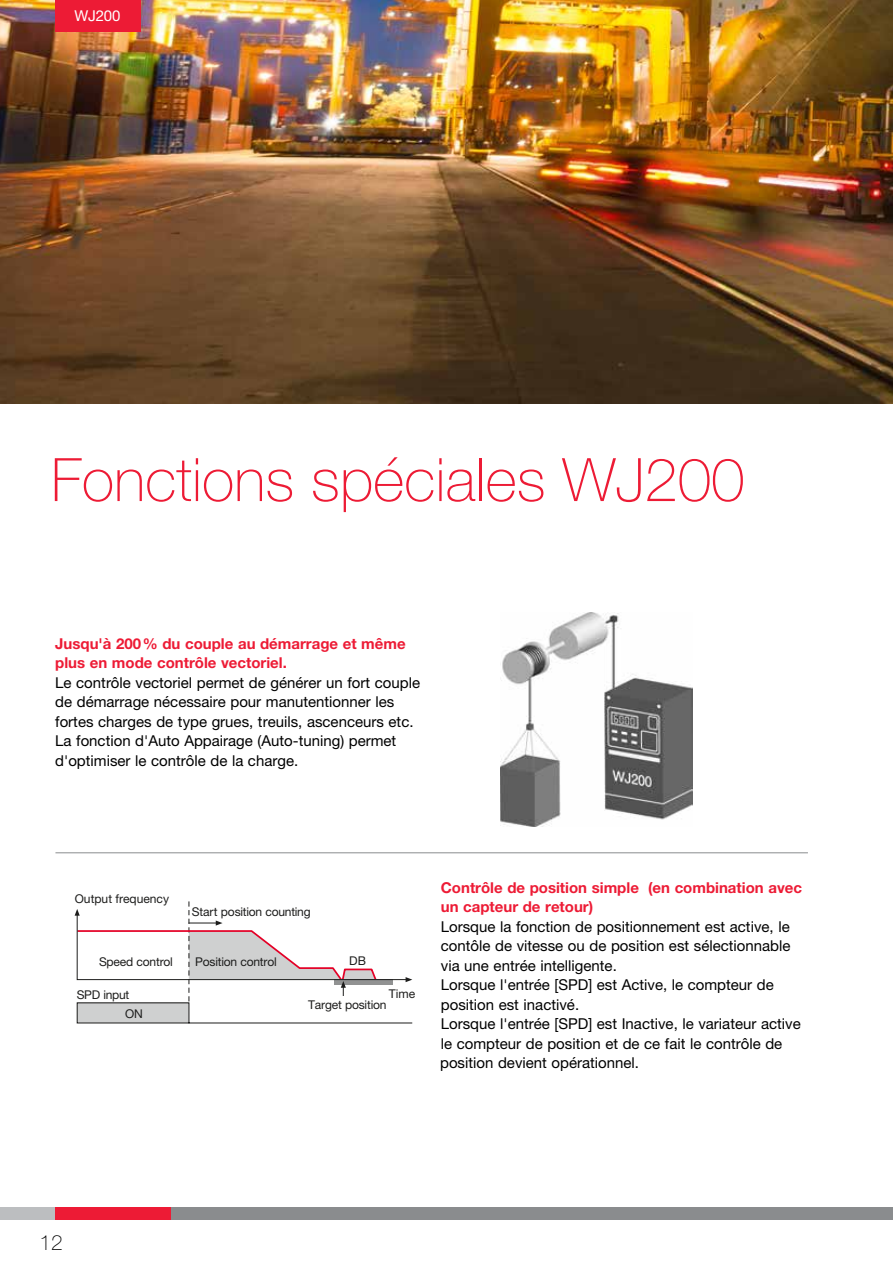
<style>
.page{position:relative;width:893px;height:1263px;background:#fff}
.page>*{position:absolute;margin:0;border:0;box-sizing:border-box;transform-origin:0 0}
.t1{font:100 60px "Helvetica Neue LT Pro";color:#ed1b35}
.t2{font:100 21px "Helvetica Neue LT Pro";color:#000}
.t3{font:15px/19.5px "Helvetica Neue LT Pro";color:#000}
.t4{font:700 15px/19.5px "Helvetica Neue LT Pro";color:#ed1b35}
.t5{font:15px "Helvetica Neue LT Pro";letter-spacing:-.01em;color:#fff}
.t6{font:12px "Helvetica Neue LT Pro";letter-spacing:-.015em;color:#1d1d1c}
</style>
<div class="page">
<div style="left:0;top:1207px;width:56px;height:13px;background:#bcbec0"></div>
<div style="left:159px;top:1207px;width:734px;height:13px;background:#8a8c8e"></div>
<div style="left:55px;top:1207px;width:116px;height:13px;background:#ed1b35"></div>
<img style="left:0;top:0;width:893px;height:404px">
<img style="left:501px;top:612px;width:191px;height:215px">
<hr style="left:55px;top:852px;width:753px;height:1px;background:#8a8c8e">
<svg style="left:75px;top:901px;width:338px;height:123px"></svg>
<div style="left:55px;top:0;width:85px;height:32px;background:#ed1b35"></div>
<p class="t5" style="left:74px;top:7px;width:48px">WJ200</p>
<h1 class="t1" style="left:51px;top:445px;width:695px">Fonctions spéciales WJ200</h1>
<p class="t4" style="left:55px;top:633px;width:352px">Jusqu'à 200% du couple au démarrage et même plus en mode contrôle vectoriel.</p>
<p class="t3" style="left:55px;top:672px;width:366px">Le contrôle vectoriel permet de générer un fort couple de démarrage nécessaire pour manutentionner les fortes charges de type grues, treuils, ascenceurs etc.<br>La fonction d'Auto Appairage (Auto-tuning) permet d'optimiser le contrôle de la charge.</p>
<p class="t6" style="left:75px;top:891px;width:96px">Output frequency</p>
<p class="t6" style="left:192px;top:905px;width:120px">Start position counting</p>
<p class="t6" style="left:99px;top:954px;width:75px">Speed control</p>
<p class="t6" style="left:195px;top:954px;width:83px">Position control</p>
<p class="t6" style="left:349px;top:954px;width:18px">DB</p>
<p class="t6" style="left:77px;top:987px;width:54px">SPD input</p>
<p class="t6" style="left:389px;top:986px;width:28px">Time</p>
<p class="t6" style="left:125px;top:1006px;width:19px">ON</p>
<p class="t6" style="left:308px;top:998px;width:80px">Target position</p>
<p class="t4" style="left:441px;top:877px;width:363px">Contrôle de position simple (en combination avec un capteur de retour)</p>
<p class="t3" style="left:440px;top:916px;width:362px">Lorsque la fonction de positionnement est active, le contôle de vitesse ou de position est sélectionnable via une entrée intelligente.<br>Lorsque l'entrée [SPD] est Active, le compteur de position est inactivé.<br>Lorsque l'entrée [SPD] est Inactive, le variateur active le compteur de position et de ce fait le contrôle de position devient opérationnel.</p>
<h2 class="t2" style="left:39px;top:1230px;width:25px">12</h2>
</div>
